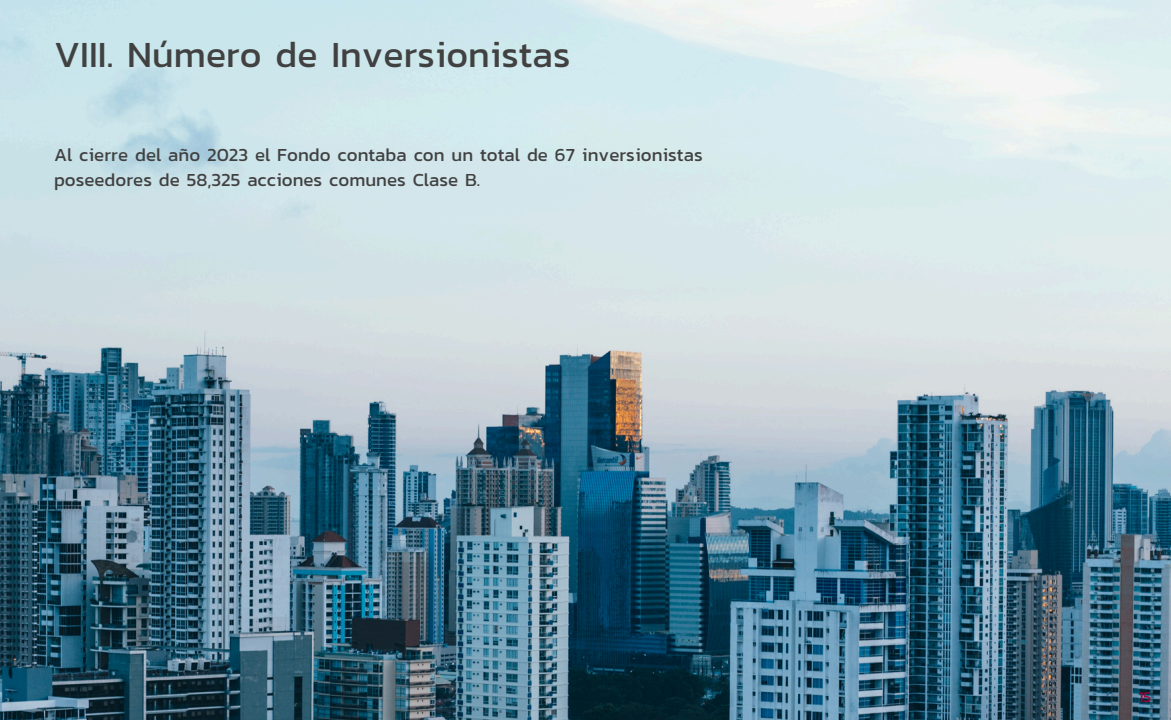
<style>
.page{position:relative;width:1171px;height:720px;background:#fff}
.page>*{position:absolute;margin:0;border:0;box-sizing:border-box;transform-origin:0 0}
.t1{font:37.5px "Kanit";color:#414141}
.t2{font:18.75px/25.2px "Kanit";color:#414141}
.t3{font:15px "Kanit";color:#a10234}
</style>
<div class="page">
<img style="left:0;top:0;width:1171px;height:720px">
<p class="t1" style="left:54px;top:26px;width:518px">VIII. Número de Inversionistas</p>
<h1 class="t2" style="left:54px;top:141px;width:650px">Al cierre del año 2023 el Fondo contaba con un total de 67 inversionistas poseedores de 58,325 acciones comunes Clase B.</h1>
<p class="t3" style="left:1139px;top:685px;width:14px">15</p>
</div>
